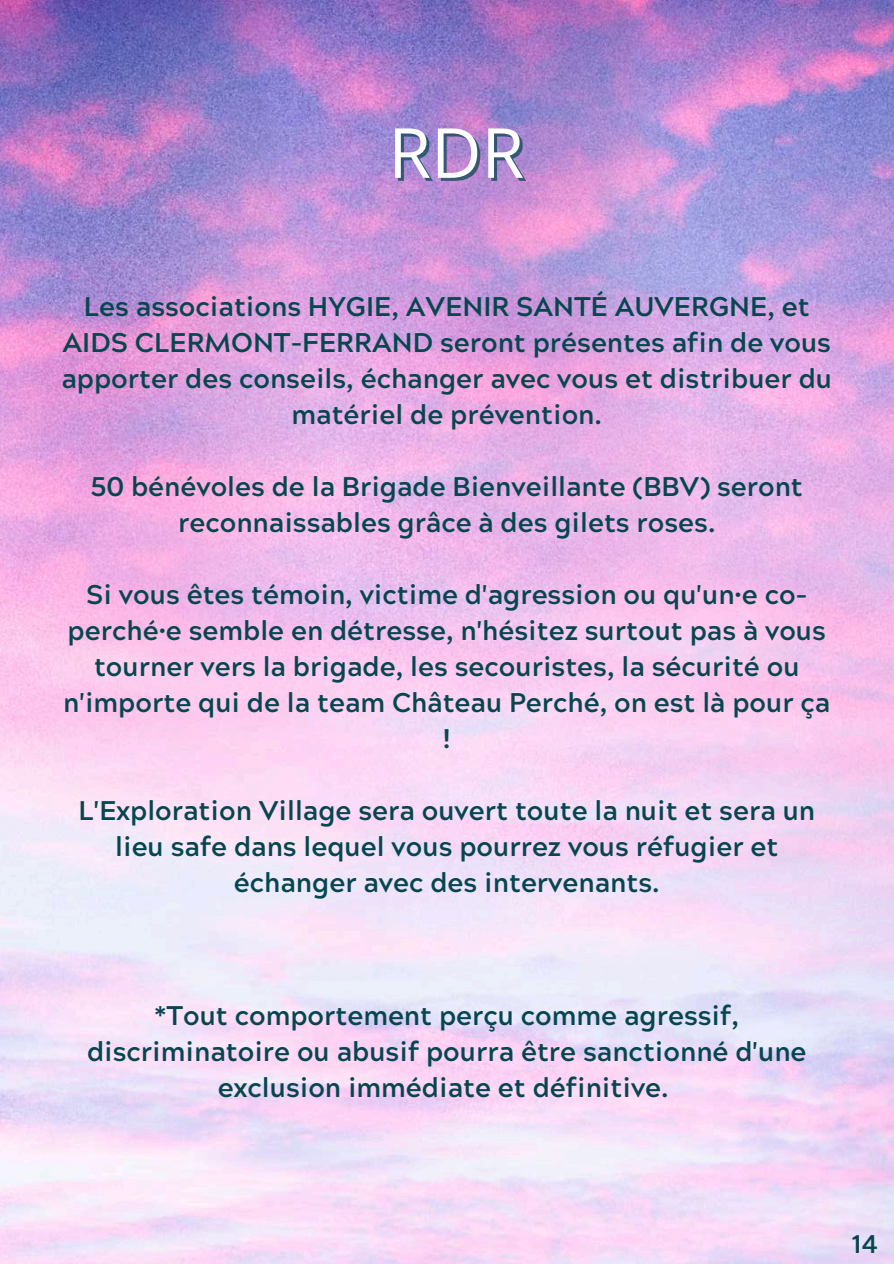
<style>
.page{position:relative;width:894px;height:1264px;background:#fff}
.page>*{position:absolute;margin:0;border:0;box-sizing:border-box;transform-origin:0 0}
.t1{font:69.15px "Open Sans";color:rgb(6 70 79/.72)}
.t2{font:700 27px/36px "Acherus Grotesque";color:#06464f;text-align:center}
.t3{font:700 25.5px "Acherus Grotesque";color:#06464f}
</style>
<div class="page">
<img style="left:0;top:0;width:893px;height:1263px">
<h1 class="t1" style="left:391px;top:107px;width:137px">RDR</h1>
<p class="t2" style="left:61px;top:292px;width:772px">Les associations HYGIE, AVENIR SANTÉ AUVERGNE, et AIDS CLERMONT-FERRAND seront présentes afin de vous apporter des conseils, échanger avec vous et distribuer du matériel de prévention.</p>
<p class="t2" style="left:91px;top:472px;width:713px">50 bénévoles de la Brigade Bienveillante (BBV) seront reconnaissables grâce à des gilets roses.</p>
<p class="t2" style="left:63px;top:580px;width:768px">Si vous êtes témoin, victime d'agression ou qu'un·e co&shy;perché·e semble en détresse, n'hésitez surtout pas à vous tourner vers la brigade, les secouristes, la sécurité ou n'importe qui de la team Château Perché, on est là pour ça !</p>
<p class="t2" style="left:78px;top:796px;width:738px">L'Exploration Village sera ouvert toute la nuit et sera un lieu safe dans lequel vous pourrez vous réfugier et échanger avec des intervenants.</p>
<p class="t2" style="left:87px;top:1001px;width:721px">*Tout comportement perçu comme agressif, discriminatoire ou abusif pourra être sanctionné d'une exclusion immédiate et définitive.</p>
<p class="t3" style="left:851px;top:1233px;width:28px">14</p>
</div>
